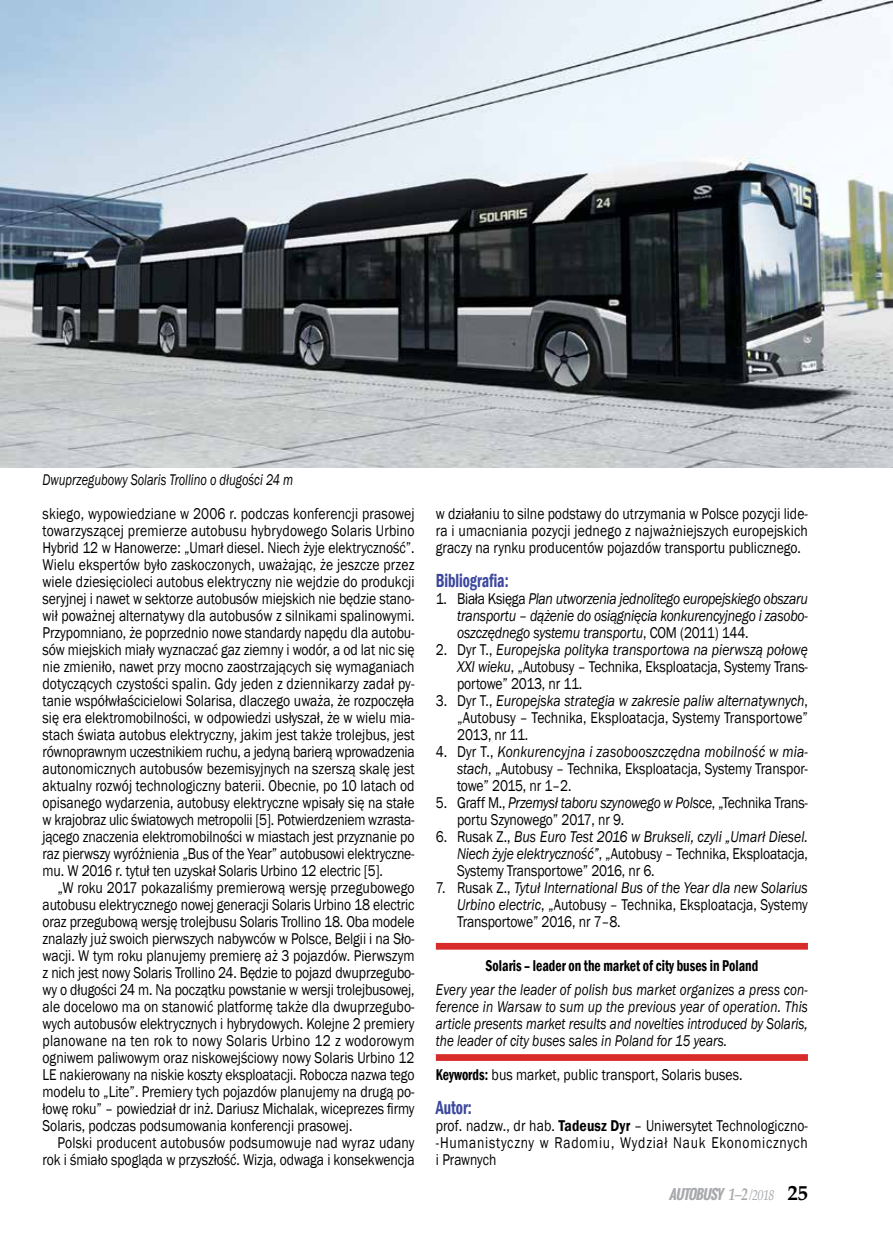
<style>
.page{position:relative;width:893px;height:1251px;background:#fff}
.page>*{position:absolute;margin:0;border:0;box-sizing:border-box;transform-origin:0 0}
.t1{font:600 condensed 19.5px "Franklin Gothic";letter-spacing:-.005em;color:#3c479d;scale:.8 1}
.t2{font:16.05px/17px "Franklin Gothic";letter-spacing:-.005em;color:#000;text-align:justify;scale:.85 1}
.t3{font:italic 16.05px/17px "Franklin Gothic";letter-spacing:-.01em;color:#000;text-align:justify;scale:.82 1}
.t4{font:italic 16.05px/17px "Franklin Gothic";letter-spacing:-.01em;color:#000;text-align:justify;scale:.85 1}
.t5{font:600 condensed 16.05px "Franklin Gothic";color:#000;scale:.85 1}
.t6{font:italic 15.9px "Franklin Gothic";color:#000;scale:.78 1}
.t7{font:italic 700 13.5px "Oswald";color:#a7a9ac}
.s1{font-style:normal}
.s2{font-style:italic}
.s3{font-weight:600;font-stretch:condensed}
.s4{font-weight:600}
.s5{font-family:"Palatino Linotype";font-size:17.1px}
.s6{font-family:"Palatino Linotype";font-weight:400;font-size:14.85px}
.s7{font-family:"Palatino Linotype";font-style:normal;font-size:21px;color:#000}
</style>
<div class="page">
<div style="left:436px;top:942px;width:372px;height:7px;background:#d82c2a"></div>
<svg style="left:436px;top:1054px;width:372px;height:6px;background:#d9312f"></svg>
<img style="left:0;top:0;width:893px;height:467px">
<p class="t6" style="left:43px;top:469px;width:323px">Dwuprzegubowy Solaris Trollino o długości 24 m</p>
<p class="t2" style="left:43px;top:505px;width:439px">skiego, wypowiedziane w 2006 r. podczas konferencji prasowej towarzyszącej premierze autobusu hybrydowego Solaris Urbino Hybrid 12 w Hanowerze: „Umarł diesel. Niech żyje elektryczność”.<br>Wielu ekspertów było zaskoczonych, uważając, że jeszcze przez wiele dziesięcioleci autobus elektryczny nie wejdzie do produkcji seryjnej i nawet w sektorze autobusów miejskich nie będzie stano&shy;wił poważnej alternatywy dla autobusów z silnikami spalinowymi.<br>Przypomniano, że poprzednio nowe standardy napędu dla autobu&shy;sów miejskich miały wyznaczać gaz ziemny i wodór, a od lat nic się nie zmieniło, nawet przy mocno zaostrzających się wymaganiach dotyczących czystości spalin. Gdy jeden z dziennikarzy zadał py&shy;tanie współwłaścicielowi Solarisa, dlaczego uważa, że rozpoczęła się era elektromobilności, w odpowiedzi usłyszał, że w wielu mia&shy;stach świata autobus elektryczny, jakim jest także trolejbus, jest równoprawnym uczestnikiem ruchu, a jedyną barierą wprowadzenia autonomicznych autobusów bezemisyjnych na szerszą skalę jest aktualny rozwój technologiczny baterii. Obecnie, po 10 latach od opisanego wydarzenia, autobusy elektryczne wpisały się na stałe w krajobraz ulic światowych metropolii [5]. Potwierdzeniem wzrasta&shy;jącego znaczenia elektromobilności w miastach jest przyznanie po raz pierwszy wyróżnienia „Bus of the Year” autobusowi elektryczne&shy;mu. W 2016 r. tytuł ten uzyskał Solaris Urbino 12 electric [5].</p>
<p class="t2" style="left:43px;top:879px;width:439px;text-indent:15px">„W roku 2017 pokazaliśmy premierową wersję przegubowego autobusu elektrycznego nowej generacji Solaris Urbino 18 electric oraz przegubową wersję trolejbusu Solaris Trollino 18. Oba modele znalazły już swoich pierwszych nabywców w Polsce, Belgii i na Sło&shy;wacji. W tym roku planujemy premierę aż 3 pojazdów. Pierwszym z nich jest nowy Solaris Trollino 24. Będzie to pojazd dwuprzegubo&shy;wy o długości 24 m. Na początku powstanie w wersji trolejbusowej, ale docelowo ma on stanowić platformę także dla dwuprzegubo&shy;wych autobusów elektrycznych i hybrydowych. Kolejne 2 premiery planowane na ten rok to nowy Solaris Urbino 12 z wodorowym ogniwem paliwowym oraz niskowejściowy nowy Solaris Urbino 12<br>LE nakierowany na niskie koszty eksploatacji. Robocza nazwa tego modelu to „Lite”. Premiery tych pojazdów planujemy na drugą po&shy;łowę roku” – powiedział dr inż. Dariusz Michalak, wiceprezes firmy Solaris, podczas podsumowania konferencji prasowej.</p>
<p class="t2" style="left:43px;top:1133px;width:439px;text-align:right">Polski producent autobusów podsumowuje nad wyraz udany rok i śmiało spogląda w przyszłość. Wizja, odwaga i konsekwencja</p>
<p class="t2" style="left:436px;top:505px;width:439px">w działaniu to silne podstawy do utrzymania w Polsce pozycji lide&shy;ra i umacniania pozycji jednego z najważniejszych europejskich graczy na rynku producentów pojazdów transportu publicznego.</p>
<p class="t1" style="left:436px;top:567px;width:92px">Bibliografia:</p>
<p class="t4" style="left:457px;top:590px;width:414px;text-indent:-21px"><span class="s1">1. Biała Księga</span> Plan utworzenia jednolitego europejskiego obszaru transportu – dążenie do osiągnięcia konkurencyjnego i zasobo&shy;oszczędnego systemu transportu<span class="s1">, COM (2011) 144.</span></p>
<p class="t2" style="left:457px;top:641px;width:414px;text-indent:-21px">2. Dyr T., <span class="s2">Europejska polityka transportowa na pierwszą połowę XXI wieku</span>, „Autobusy – Technika, Eksploatacja, Systemy Trans&shy;portowe” 2013, nr 11.</p>
<p class="t2" style="left:457px;top:692px;width:414px;text-indent:-21px">3. Dyr T., <span class="s2">Europejska strategia w zakresie paliw alternatywnych</span>, „Autobusy – Technika, Eksploatacja, Systemy Transportowe” 2013, nr 11.</p>
<p class="t2" style="left:457px;top:743px;width:414px;text-indent:-21px">4. Dyr T., <span class="s2">Konkurencyjna i zasobooszczędna mobilność w mia&shy;stach</span>, „Autobusy – Technika, Eksploatacja, Systemy Transpor&shy;towe” 2015, nr 1–2.</p>
<p class="t2" style="left:457px;top:794px;width:414px;text-indent:-21px">5. Graff M., <span class="s2">Przemysł taboru szynowego w Polsce</span>, „Technika Trans&shy;portu Szynowego” 2017, nr 9.</p>
<p class="t2" style="left:457px;top:828px;width:414px;text-indent:-21px">6. Rusak Z., <span class="s2">Bus Euro Test 2016 w Brukseli, czyli „Umarł Diesel.<br>Niech żyje elektryczność”</span>, „Autobusy – Technika, Eksploatacja, Systemy Transportowe” 2016, nr 6.</p>
<p class="t2" style="left:457px;top:879px;width:414px;text-indent:-21px">7. Rusak Z., <span class="s2">Tytuł International Bus of the Year dla new Solarius Urbino electric</span>, „Autobusy – Technika, Eksploatacja, Systemy Transportowe” 2016, nr 7–8.</p>
<p class="t5" style="left:486px;top:954px;width:322px">Solaris – leader on the market of city buses in Poland</p>
<p class="t3" style="left:436px;top:980px;width:455px">Every year the leader of polish bus market organizes a press con&shy;ference in Warsaw to sum up the previous year of operation. This article presents market results and novelties introduced by Solaris, the leader of city buses sales in Poland for 15 years.</p>
<p class="t2" style="left:436px;top:1065px;width:362px"><span class="s3">Keywords:</span> bus market, public transport, Solaris buses.</p>
<p class="t1" style="left:436px;top:1093px;width:46px">Autor:</p>
<p class="t2" style="left:436px;top:1116px;width:439px">prof. nadzw., dr hab. <span class="s4">Tadeusz Dyr</span> – Uniwersytet Technologiczno--Humanistyczny w Radomiu, Wydział Nauk Ekonomicznych i Prawnych</p>
<p class="t7" style="left:669px;top:1183px;width:141px">AUTOBUSY <span class="s5">1–2</span><span class="s6">/2018</span> <span class="s7">25</span></p>
</div>
